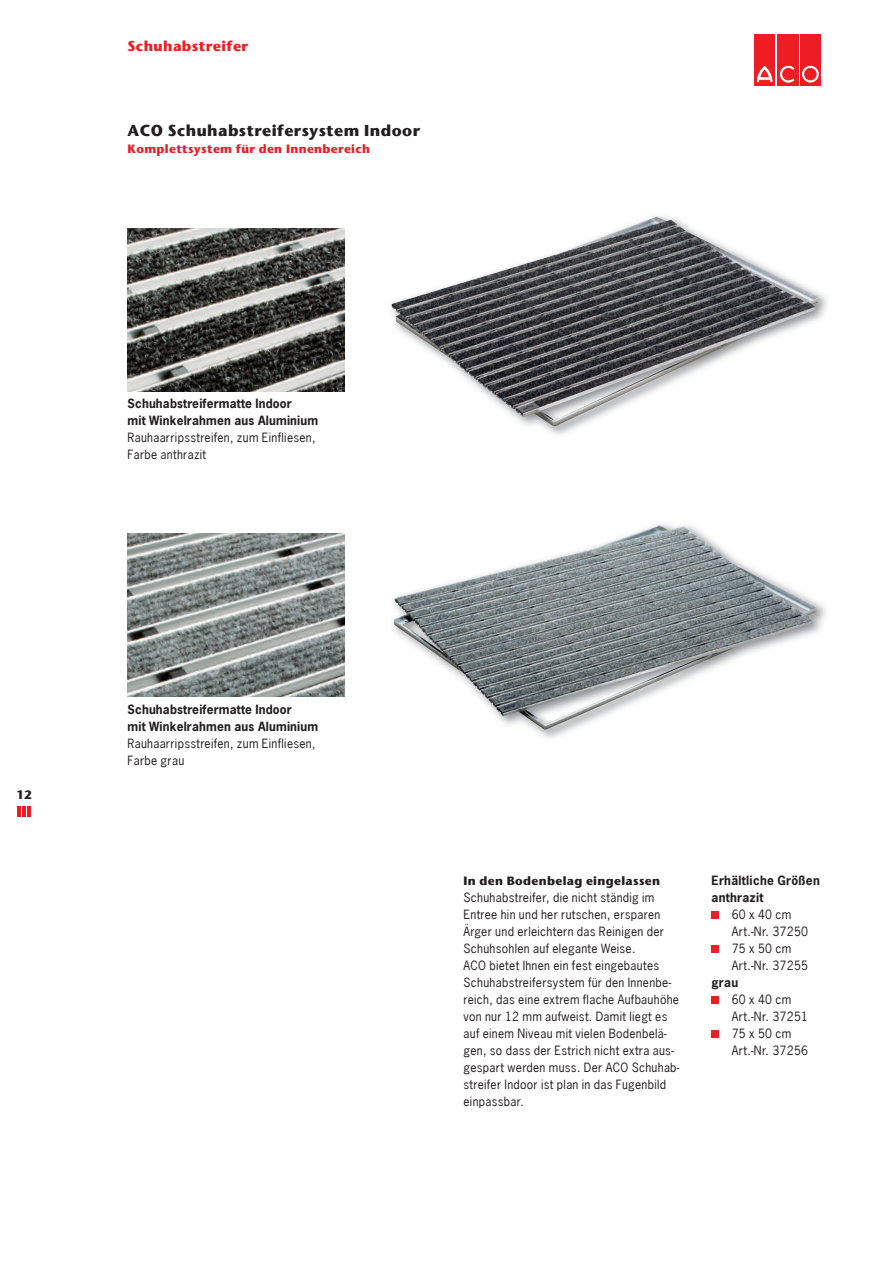
<style>
.page{position:relative;width:893px;height:1263px;background:#fff}
.page>*{position:absolute;margin:0;border:0;box-sizing:border-box;transform-origin:0 0}
.t1{font:700 15.75px "Stone Sans";letter-spacing:.03em;color:#231f20}
.t2{font:700 14.25px "Stone Sans";letter-spacing:.03em;color:#ee1d23}
.t3{font:12px/17px "News Gothic";letter-spacing:.025em;color:#231f20}
.t4{font:700 12px/17px "News Gothic";letter-spacing:.015em;color:#231f20}
.t5{font:700 12px "Stone Sans";letter-spacing:.03em;color:#ee1d23}
.t6{font:700 12px "Stone Sans";letter-spacing:.03em;color:#231f20}
</style>
<div class="page">
<hr style="left:17px;top:806px;width:4px;height:10px;background:#ee1d23">
<hr style="left:22px;top:806px;width:4px;height:10px;background:#ee1d23">
<hr style="left:27px;top:806px;width:4px;height:10px;background:#ee1d23">
<div style="left:754px;top:34px;width:21px;height:51px;background:#ee1d23"></div>
<svg style="left:756px;top:66px;width:17px;height:17px"></svg>
<div style="left:777px;top:34px;width:21px;height:51px;background:#ee1d23"></div>
<svg style="left:779px;top:65px;width:16px;height:18px"></svg>
<div style="left:800px;top:34px;width:21px;height:51px;background:#ee1d23"></div>
<svg style="left:801px;top:65px;width:18px;height:18px"></svg>
<div style="left:801px;top:65px;width:18px;height:18px;border:1px solid #ee1d23;border-radius:50%"></div>
<div style="left:805px;top:68px;width:11px;height:12px;background:#ee1d23;border-radius:50%"></div>
<div style="left:805px;top:68px;width:11px;height:12px;border:1px solid #ee1d23;border-radius:50%"></div>
<img style="left:128px;top:229px;width:216px;height:162px">
<img style="left:128px;top:533px;width:216px;height:164px">
<img style="left:392px;top:217px;width:427px;height:209px">
<img style="left:393px;top:524px;width:433px;height:214px">
<img style="left:394px;top:525px;width:423px;height:205px">
<div style="left:711px;top:911px;width:8px;height:7px;background:#ee1d23"></div>
<div style="left:711px;top:945px;width:8px;height:7px;background:#ee1d23"></div>
<div style="left:711px;top:996px;width:8px;height:7px;background:#ee1d23"></div>
<div style="left:711px;top:1030px;width:8px;height:7px;background:#ee1d23"></div>
<p class="t2" style="left:128px;top:38px;width:122px">Schuhabstreifer</p>
<h1 class="t1" style="left:128px;top:121px;width:294px">ACO Schuhabstreifersystem Indoor</h1>
<p class="t5" style="left:128px;top:142px;width:244px">Komplettsystem für den Innenbereich</p>
<p class="t4" style="left:128px;top:395px;width:192px">Schuhabstreifermatte Indoor<br>mit Winkelrahmen aus Aluminium</p>
<p class="t3" style="left:128px;top:429px;width:190px">Rauhaarripsstreifen, zum Einfliesen,<br>Farbe anthrazit</p>
<p class="t6" style="left:16px;top:788px;width:17px">12</p>
<p class="t4" style="left:128px;top:701px;width:192px">Schuhabstreifermatte Indoor<br>mit Winkelrahmen aus Aluminium</p>
<p class="t3" style="left:128px;top:735px;width:190px">Rauhaarripsstreifen, zum Einfliesen,<br>Farbe grau</p>
<p class="t6" style="left:463px;top:873px;width:198px">In den Bodenbelag eingelassen</p>
<p class="t3" style="left:463px;top:888px;width:217px">Schuhabstreifer, die nicht ständig im Entree hin und her rutschen, ersparen Ärger und erleichtern das Reinigen der Schuhsohlen auf elegante Weise.<br>ACO bietet Ihnen ein fest eingebautes Schuhabstreifersystem für den Innenbe&shy;reich, das eine extrem flache Aufbauhöhe von nur 12 mm aufweist. Damit liegt es auf einem Niveau mit vielen Bodenbelä&shy;gen, so dass der Estrich nicht extra aus&shy;gespart werden muss. Der ACO Schuhab&shy;streifer Indoor ist plan in das Fugenbild einpassbar.</p>
<p class="t4" style="left:711px;top:871px;width:110px">Erhältliche Größen anthrazit</p>
<p class="t3" style="left:732px;top:905px;width:78px">60 x 40 cm<br>Art.-Nr. 37250<br>75 x 50 cm<br>Art.-Nr. 37255</p>
<p class="t4" style="left:711px;top:973px;width:28px">grau</p>
<p class="t3" style="left:732px;top:990px;width:78px">60 x 40 cm<br>Art.-Nr. 37251<br>75 x 50 cm<br>Art.-Nr. 37256</p>
</div>
